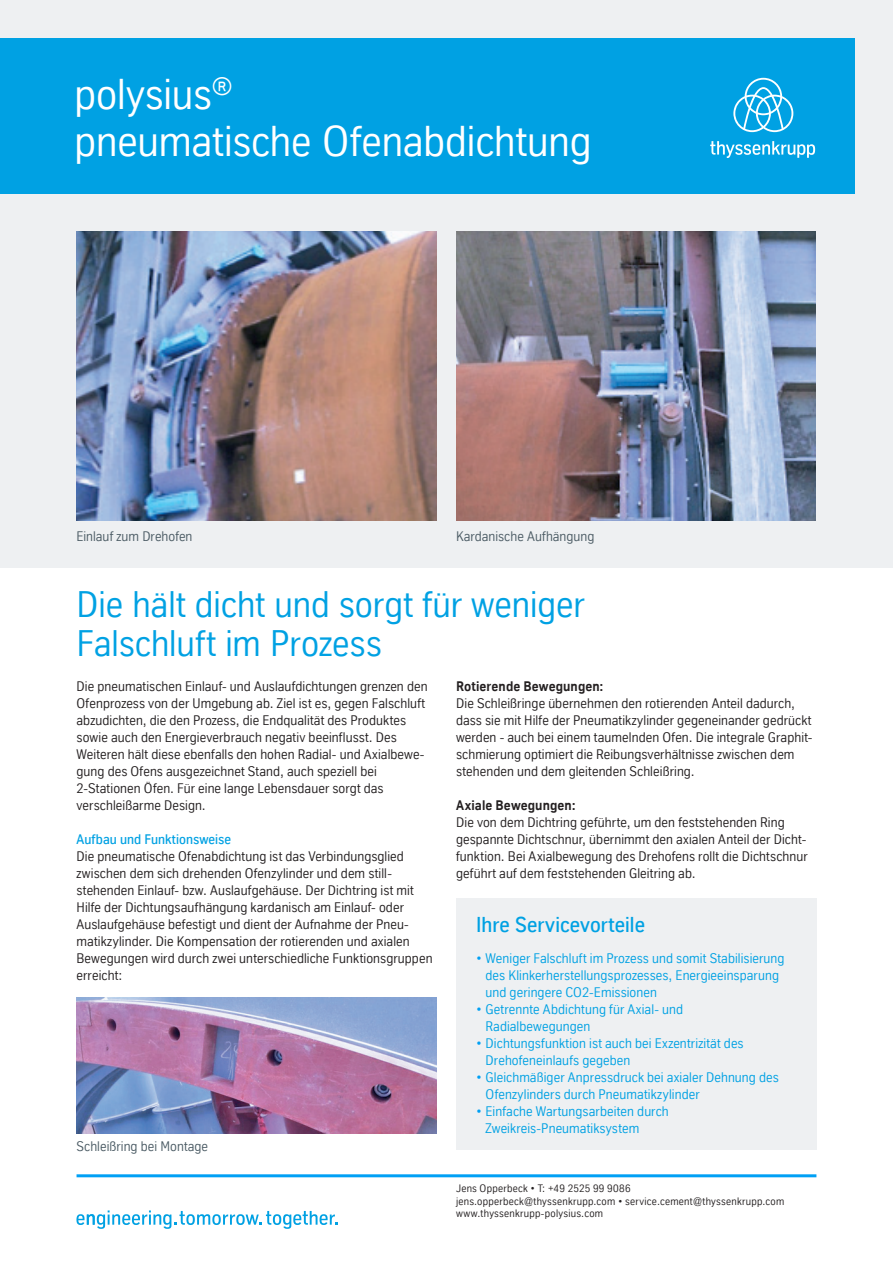
<style>
.page{position:relative;width:893px;height:1263px;background:#fff}
.page>*{position:absolute;margin:0;border:0;box-sizing:border-box;transform-origin:0 0}
.t1{font:42px/47.2px "TK Type";color:#fff}
.t2{font:36px/39.5px "TK Type";color:#00a1e3}
.t3{font:500 21px "TK Type";letter-spacing:.005em;color:#00a1e3}
.t4{font:13.5px/17px "TK Type";letter-spacing:.01em;color:#231f20}
.t5{font:13.5px/17px "TK Type";letter-spacing:.005em;color:#00a1e3}
.t6{font:13.5px "TK Type";letter-spacing:.005em;color:#4c5c65}
.t7{font:700 13.5px "TK Type";letter-spacing:.01em;color:#231f20}
.t8{font:500 13.5px "TK Type";letter-spacing:.005em;color:#00a1e3}
.t9{font:10.5px/12.8px "TK Type";letter-spacing:.025em;color:#231f20}
.s1{color:#00a0f5}
</style>
<div class="page">
<div style="left:0;top:0;width:893px;height:568px;background:#eef0f2"></div>
<svg style="left:76px;top:1210px;width:261px;height:19px"></svg>
<hr style="left:77px;top:1174px;width:739px;height:3px;background:#00a0f5">
<div style="left:0;top:38px;width:855px;height:155px;background:#00a1e3"></div>
<svg style="left:733px;top:78px;width:60px;height:54px"></svg>
<svg style="left:710px;top:141px;width:105px;height:17px"></svg>
<div style="left:456px;top:898px;width:360px;height:252px;background:#eef0f2"></div>
<img style="left:77px;top:997px;width:360px;height:136px">
<img style="left:77px;top:232px;width:360px;height:289px">
<img style="left:456px;top:232px;width:359px;height:289px">
<h1 class="t1" style="left:74px;top:71px;width:519px">polysius<sup>®<br></sup>pneumatische Ofenabdichtung</h1>
<p class="t6" style="left:77px;top:529px;width:117px">Einlauf zum Drehofen</p>
<p class="t6" style="left:456px;top:529px;width:140px">Kardanische Aufhängung</p>
<h2 class="t2" style="left:77px;top:585px;width:510px">Die hält dicht und sorgt für weniger<br>Falschluft im Prozess</h2>
<p class="t4" style="left:77px;top:678px;width:353px">Die pneumatischen Einlauf- und Auslaufdichtungen grenzen den Ofenprozess von der Umgebung ab. Ziel ist es, gegen Falschluft abzudichten, die den Prozess, die Endqualität des Produktes sowie auch den Energieverbrauch negativ beeinflusst. Des Weiteren hält diese ebenfalls den hohen Radial- und Axialbewe&shy;gung des Ofens ausgezeichnet Stand, auch speziell bei 2-Stationen Öfen. Für eine lange Lebensdauer sorgt das verschleißarme Design.</p>
<p class="t8" style="left:77px;top:832px;width:156px">Aufbau und Funktionsweise</p>
<p class="t4" style="left:77px;top:848px;width:358px">Die pneumatische Ofenabdichtung ist das Verbindungsglied zwischen dem sich drehenden Ofenzylinder und dem still&shy;stehenden Einlauf- bzw. Auslaufgehäuse. Der Dichtring ist mit Hilfe der Dichtungsaufhängung kardanisch am Einlauf- oder Auslaufgehäuse befestigt und dient der Aufnahme der Pneu&shy;matikzylinder. Die Kompensation der rotierenden und axialen Bewegungen wird durch zwei unterschiedliche Funktionsgruppen erreicht:</p>
<p class="t7" style="left:456px;top:679px;width:149px">Rotierende Bewegungen:</p>
<p class="t4" style="left:456px;top:695px;width:358px">Die Schleißringe übernehmen den rotierenden Anteil dadurch, dass sie mit Hilfe der Pneumatikzylinder gegeneinander gedrückt werden - auch bei einem taumelnden Ofen. Die integrale Graphit&shy;schmierung optimiert die Reibungsverhältnisse zwischen dem stehenden und dem gleitenden Schleißring.</p>
<p class="t7" style="left:456px;top:798px;width:121px">Axiale Bewegungen:</p>
<p class="t4" style="left:456px;top:814px;width:353px">Die von dem Dichtring geführte, um den feststehenden Ring gespannte Dichtschnur, übernimmt den axialen Anteil der Dicht&shy;funktion. Bei Axialbewegung des Drehofens rollt die Dichtschnur geführt auf dem feststehenden Gleitring ab.</p>
<h3 class="t3" style="left:476px;top:912px;width:170px">Ihre Servicevorteile</h3>
<p class="t5" style="left:486px;top:950px;width:300px;text-indent:-10px"><span class="s1">•</span> Weniger Falschluft im Prozess und somit Stabilisierung des Klinkerherstellungsprozesses, Energieeinsparung und geringere CO2-Emissionen</p>
<p class="t5" style="left:486px;top:1001px;width:199px;text-indent:-10px"><span class="s1">•</span> Getrennte Abdichtung für Axial- und<br>Radialbewegungen</p>
<p class="t5" style="left:486px;top:1035px;width:260px;text-indent:-10px"><span class="s1">•</span> Dichtungsfunktion ist auch bei Exzentrizität des<br>Drehofeneinlaufs gegeben</p>
<p class="t5" style="left:486px;top:1069px;width:295px;text-indent:-10px"><span class="s1">•</span> Gleichmäßiger Anpressdruck bei axialer Dehnung des<br>Ofenzylinders durch Pneumatikzylinder</p>
<p class="t5" style="left:486px;top:1103px;width:185px;text-indent:-10px"><span class="s1">•</span> Einfache Wartungsarbeiten durch<br>Zweikreis-Pneumatiksystem</p>
<p class="t6" style="left:77px;top:1138px;width:133px">Schleißring bei Montage</p>
<p class="t9" style="left:456px;top:1182px;width:330px">Jens Opperbeck • T: +49 2525 99 9086 jens.opperbeck@thyssenkrupp.com • service.cement@thyssenkrupp.com www.thyssenkrupp-polysius.com</p>
</div>
